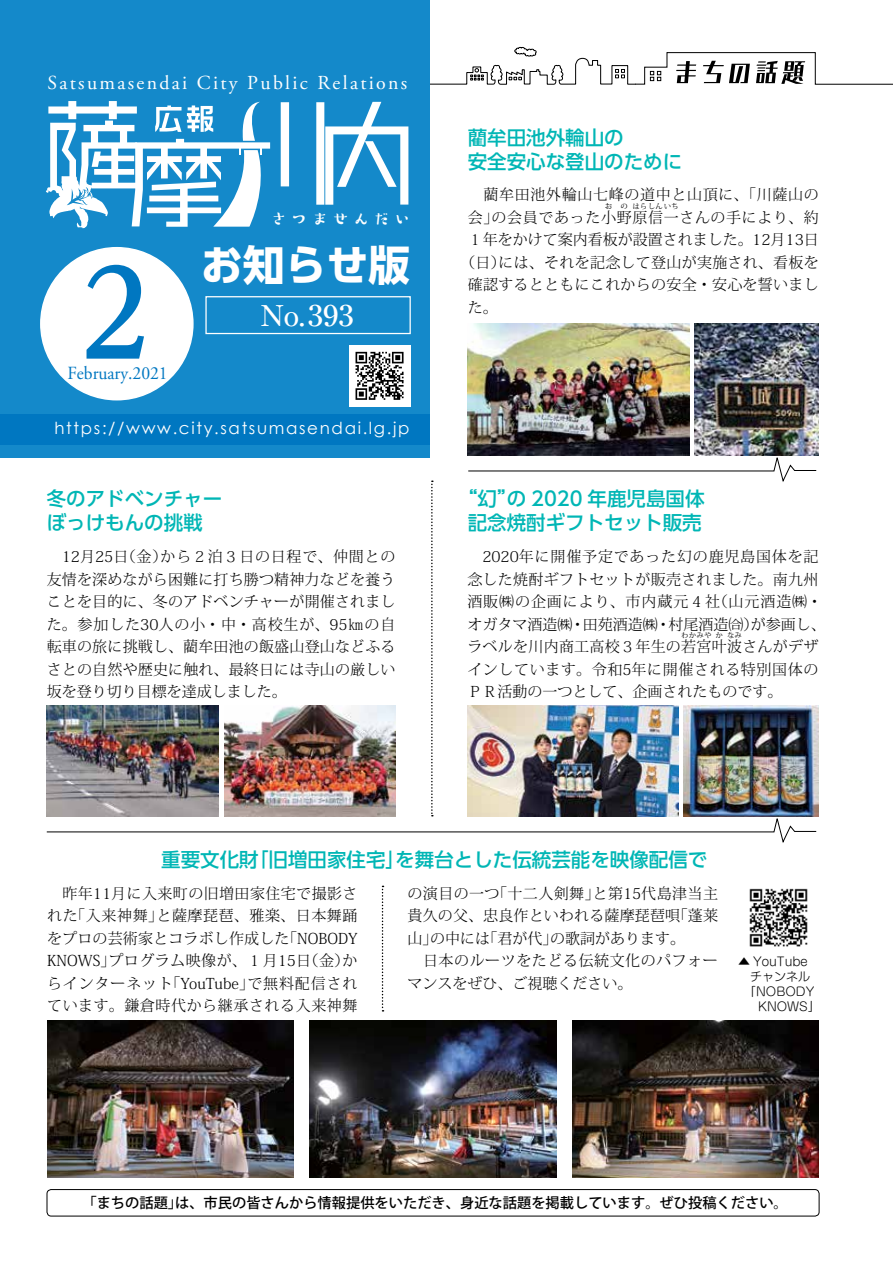
<style>
.page{position:relative;width:893px;height:1263px;background:#fff}
.page>*{position:absolute;margin:0;border:0;box-sizing:border-box;transform-origin:0 0}
.t1{font:700 119.85px "UD Reimin Pr 6";color:#0077c1;scale:.95 1}
.t2{font:700 41.85px "UD Shin Go Pro";color:#fff}
.t3{font:500 28.65px "Ryumin Pr 6";color:#fff;scale:1.07 1}
.t4{font:19.8px "Adobe Garamond Pro";letter-spacing:.12em;color:#fff}
.t5{font:500 19.5px/24px "UD Shin Go Pro";color:#00b6b5}
.t6{font:500 18.75px "Suzumushi Std";letter-spacing:.1em;color:#fff}
.t7{font:18.45px "Adobe Garamond Pro";color:#0077c1;scale:.95 1}
.t8{font:16.65px "Century Gothic";letter-spacing:.1em;color:#fff}
.t9{font:300 15px/22.5px "Koz Min Pro";letter-spacing:.02em;color:#000}
.t10{font:300 15px/22.5px "Koz Min Pro";color:#000;text-align:right}
.t11{font:300 15px/22.5px "Koz Min Pro";letter-spacing:.045em;color:#000;text-align:right}
.t12{font:300 15px "Koz Min Pro";letter-spacing:.055em;color:#000}
.t13{font:300 15px/22.5px "Koz Min Pro";letter-spacing:.04em;color:#000}
.t14{font:300 15px "Koz Min Pro";letter-spacing:.06em;color:#000}
.t15{font:300 15px "Koz Min Pro";letter-spacing:.05em;color:#000}
.t16{font:500 14.25px "Koz Go Pro";color:#000}
.t17{font:300 12px "Shin M Go Pro";color:#000}
.t18{font:300 7.5px "Koz Min Pro";color:#000}
</style>
<div class="page">
<img style="left:695px;top:323px;width:123px;height:132px">
<svg style="left:382px;top:886px;width:1px;height:125px"></svg>
<img style="left:47px;top:1020px;width:247px;height:157px">
<img style="left:572px;top:1020px;width:247px;height:157px">
<img style="left:310px;top:1020px;width:246px;height:157px">
<div style="left:47px;top:1189px;width:772px;height:27px;border:1px solid #000;border-radius:4px"></div>
<svg style="left:46px;top:455px;width:771px;height:388px"></svg>
<img style="left:47px;top:706px;width:171px;height:110px">
<img style="left:224px;top:706px;width:171px;height:110px">
<img style="left:468px;top:706px;width:210px;height:110px">
<img style="left:684px;top:706px;width:134px;height:110px">
<img style="left:749px;top:888px;width:59px;height:59px">
<img style="left:468px;top:323px;width:221px;height:132px">
<svg style="left:429px;top:46px;width:464px;height:39px"></svg>
<div style="left:0;top:0;width:429px;height:458px;background:#1489ca"></div>
<div style="left:0;top:414px;width:429px;height:30px;background:#0077c1"></div>
<svg style="left:281px;top:102px;width:127px;height:103px"></svg>
<div style="left:205px;top:296px;width:206px;height:38px;border:1px solid #fff"></div>
<div style="left:41px;top:248px;width:152px;height:152px;background:#fff;border-radius:50%"></div>
<div style="left:349px;top:345px;width:61px;height:61px;background:#fff"></div>
<svg style="left:355px;top:352px;width:49px;height:48px"></svg>
<svg style="left:46px;top:101px;width:224px;height:127px"></svg>
<h3 class="t4" style="left:47px;top:71px;width:141px">Satsumasendai</h3>
<h3 class="t4" style="left:197px;top:71px;width:42px">City</h3>
<h3 class="t4" style="left:247px;top:71px;width:62px">Public</h3>
<h3 class="t4" style="left:317px;top:71px;width:91px">Relations</h3>
<h1 class="t1" style="left:80px;top:215px;width:76px">2</h1>
<p class="t7" style="left:67px;top:362px;width:107px">February.2021</p>
<p class="t6" style="left:269px;top:207px;width:144px">さつませんだい</p>
<h2 class="t2" style="left:201px;top:231px;width:211px">お知らせ版</h2>
<h3 class="t3" style="left:261px;top:293px;width:89px">No.393</h3>
<p class="t8" style="left:54px;top:418px;width:356px">https://www.city.satsumasendai.lg.jp</p>
<h3 class="t5" style="left:47px;top:486px;width:177px">冬のアドベンチャーぼっけもんの挑戦</h3>
<h3 class="t5" style="left:468px;top:125px;width:216px">藺牟田池外輪山の<br>安全安心な登山のために</h3>
<p class="t11" style="left:468px;top:183px;width:353px">　藺牟田池外輪山七峰の道中と山頂に、「川薩山のの会員であった小野原信一さんの手により、約</p>
<p class="t18" style="left:605px;top:201px;width:9px">お</p>
<p class="t18" style="left:620px;top:201px;width:9px">の</p>
<p class="t18" style="left:632px;top:201px;width:48px">はらしんいち</p>
<p class="t10" style="left:468px;top:228px;width:353px">１年をかけて案内看板が設置されました。12月13日には、それを記念して登山が実施され、看板を</p>
<p class="t9" style="left:468px;top:206px;width:32px">会」</p>
<p class="t9" style="left:468px;top:251px;width:352px;text-indent:-8px">（日）<br>確認するとともにこれからの安全・安心を誓いました。</p>
<h3 class="t5" style="left:458px;top:486px;width:248px;text-align:center">“幻の” 2020 年鹿児島国体記念焼酎ギフトセット販売</h3>
<p class="t9" style="left:47px;top:545px;width:350px">　12月25 （日金）<br>友情を深めながら困難に打ち勝つ精神力などを養うことを目的に、冬のアドベンチャーが開催されました。参加した30人の小・中・高校生が、95㎞の自転車の旅に挑戦し、藺牟田池の飯盛山登山などふるさとの自然や歴史に触れ、最終日には寺山の厳しい坂を登り切り目標を達成しました。</p>
<p class="t12" style="left:467px;top:546px;width:353px">　2020年に開催予定であった幻の鹿児島国体を記</p>
<p class="t15" style="left:161px;top:546px;width:236px">から２泊３日の日程で、仲間との</p>
<p class="t9" style="left:467px;top:568px;width:352px">念した焼酎ギフトセットが販売されました。南九州</p>
<p class="t14" style="left:467px;top:591px;width:356px">酒販㈱の企画により、市内蔵元４（社山元酒造㈱・</p>
<p class="t9" style="left:751px;top:613px;width:76px">が参画し、</p>
<p class="t9" style="left:467px;top:613px;width:353px">オガタマ酒造㈱・田苑酒造㈱・村尾酒造合）<br>ラベルを川内商工高校３年生の若宮叶波さんがデザ</p>
<p class="t18" style="left:681px;top:630px;width:32px">わかみや</p>
<p class="t18" style="left:715px;top:630px;width:9px">か</p>
<p class="t18" style="left:727px;top:630px;width:16px">なみ</p>
<p class="t10" style="left:467px;top:658px;width:353px;text-align:left">インしています。令和5年に開催される特別国体の<br>ＰＲ活動の一つとして、企画されたものです。</p>
<h3 class="t5" style="left:249px;top:847px;width:157px">「旧増田家住宅」</h3>
<h3 class="t5" style="left:395px;top:847px;width:313px">を舞台とした伝統芸能を映像配信で</h3>
<h3 class="t5" style="left:161px;top:847px;width:99px">重要文化財</h3>
<p class="t9" style="left:47px;top:882px;width:312px;text-align:right">　昨年11月に入来町の旧増田家住宅で撮影さと薩摩琵琶、雅楽、日本舞踊</p>
<p class="t9" style="left:70px;top:904px;width:95px">「入来神舞」</p>
<p class="t9" style="left:47px;top:904px;width:32px">れた</p>
<p class="t9" style="left:108px;top:927px;width:251px;text-indent:-61px">をプロの芸術家とコラボし作成した<br>プログラム映像が、１月15 （日金か）</p>
<p class="t9" style="left:282px;top:927px;width:77px">「NOBODY</p>
<p class="t9" style="left:47px;top:949px;width:70px">KNOWS」</p>
<p class="t12" style="left:247px;top:973px;width:112px">で無料配信され</p>
<p class="t10" style="left:166px;top:972px;width:90px">「YouTube」</p>
<p class="t13" style="left:47px;top:972px;width:312px">らインターネット<br>ています。鎌倉時代から継承される入来神舞</p>
<p class="t9" style="left:492px;top:882px;width:109px">「十二人剣舞」</p>
<p class="t9" style="left:593px;top:882px;width:127px">と第15代島津当主</p>
<p class="t9" style="left:408px;top:882px;width:94px">の演目の一つ</p>
<p class="t9" style="left:550px;top:904px;width:136px;text-indent:-142px">貴久の父、忠良作といわれる薩摩琵琶唄の歌詞があります。</p>
<p class="t9" style="left:673px;top:904px;width:47px">「蓬莱</p>
<p class="t9" style="left:430px;top:927px;width:61px">の中には</p>
<p class="t9" style="left:483px;top:927px;width:76px">「君が代」</p>
<p class="t9" style="left:408px;top:927px;width:312px">山」<br>　日本のルーツをたどる伝統文化のパフォーマンスをぜひ、ご視聴ください。</p>
<p class="t17" style="left:738px;top:951px;width:71px">▲ YouTube</p>
<p class="t17" style="left:738px;top:966px;width:73px">　チャンネル</p>
<p class="t17" style="left:738px;top:981px;width:78px">　「NOBODY</p>
<p class="t17" style="left:758px;top:996px;width:63px">KNOWS「</p>
<p class="t16" style="left:82px;top:1193px;width:707px">「まちの話題は」、市民の皆さんから情報提供をいただき、身近な話題を掲載しています。ぜひ投稿ください。</p>
</div>
